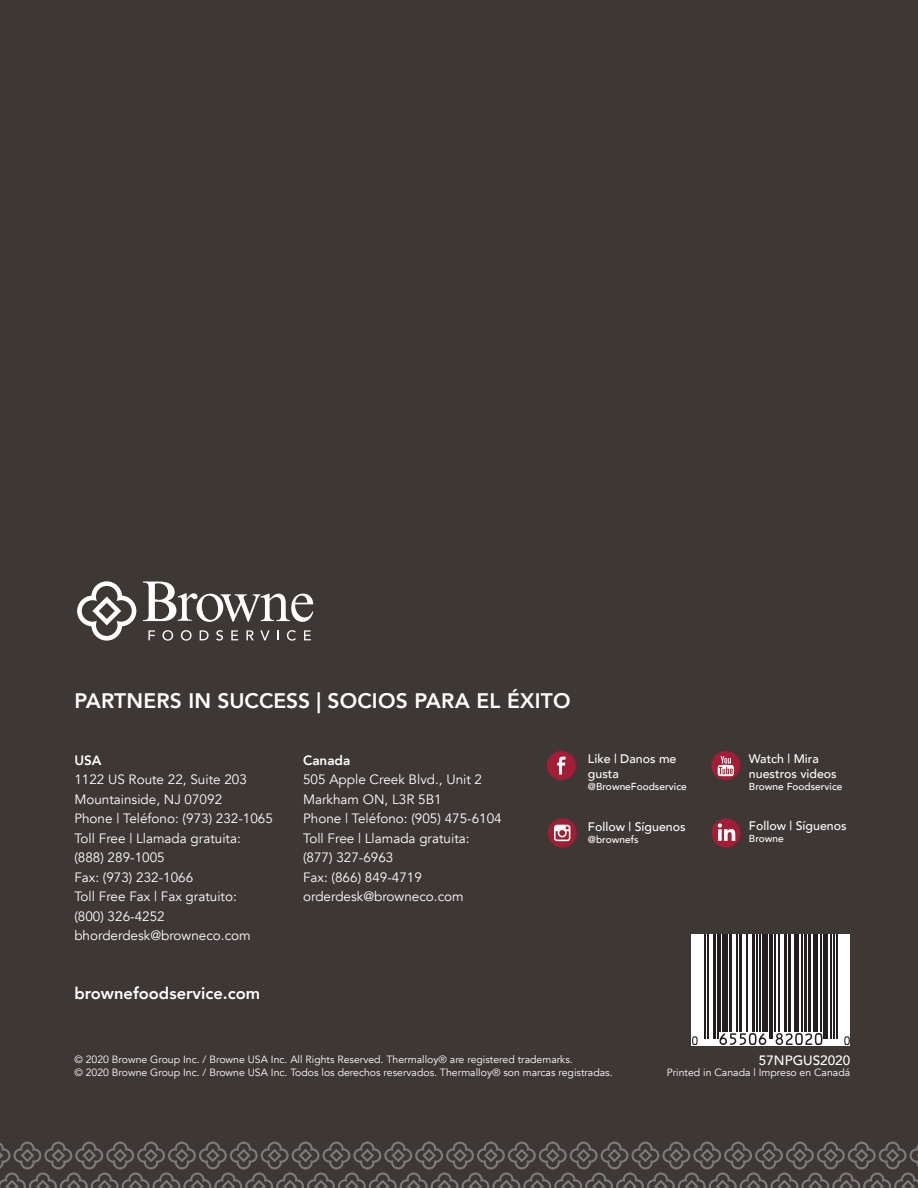
<style>
.page{position:relative;width:918px;height:1188px;background:#3e3835}
.page>*{position:absolute;margin:0;border:0;box-sizing:border-box;transform-origin:0 0}
.t1{font:800 21px "Avenir";letter-spacing:.01em;color:#fff}
.t2{font:800 16.5px "Avenir";color:#fff}
.t3{font:13.5px/19.5px "Avenir";color:#fff}
.t4{font:500 13.5px "Avenir";color:#fff}
.t5{font:800 13.5px "Avenir";color:#fff}
.t6{font:500 12.3px/14.9px "Avenir";color:#fff}
.t7{font:10.5px "Avenir";color:#fff}
.t8{font:500 10.2px "Avenir";color:#fff}
</style>
<div class="page">
<svg style="left:77px;top:581px;width:59px;height:60px"></svg>
<svg style="left:148px;top:630px;width:7px;height:10px"></svg>
<svg style="left:162px;top:630px;width:11px;height:11px"></svg>
<svg style="left:181px;top:630px;width:11px;height:11px"></svg>
<svg style="left:200px;top:630px;width:9px;height:10px"></svg>
<svg style="left:216px;top:630px;width:7px;height:11px"></svg>
<svg style="left:231px;top:630px;width:7px;height:10px"></svg>
<svg style="left:247px;top:630px;width:7px;height:10px"></svg>
<svg style="left:260px;top:630px;width:10px;height:10px"></svg>
<svg style="left:277px;top:630px;width:2px;height:10px"></svg>
<svg style="left:287px;top:630px;width:9px;height:11px"></svg>
<svg style="left:304px;top:630px;width:7px;height:10px"></svg>
<svg style="left:143px;top:582px;width:170px;height:40px"></svg>
<div style="left:547px;top:751px;width:29px;height:29px;background:#a41d35;border-radius:50%"></div>
<svg style="left:557px;top:757px;width:9px;height:18px"></svg>
<svg style="left:548px;top:818px;width:29px;height:29px"></svg>
<svg style="left:554px;top:825px;width:16px;height:16px"></svg>
<svg style="left:556px;top:827px;width:13px;height:13px"></svg>
<div style="left:711px;top:751px;width:29px;height:29px;background:#a41d35;border-radius:50%"></div>
<svg style="left:718px;top:756px;width:16px;height:20px"></svg>
<div style="left:712px;top:818px;width:29px;height:29px;background:#a41d35;border-radius:50%"></div>
<svg style="left:718px;top:823px;width:17px;height:18px"></svg>
<svg style="left:692px;top:934px;width:158px;height:111px;background:#d7d6d7"></svg>
<svg style="left:692px;top:1036px;width:6px;height:9px"></svg>
<hr style="left:704px;top:934px;width:2px;height:104px;background:#231f20">
<hr style="left:707px;top:934px;width:2px;height:104px;background:#231f20">
<hr style="left:713px;top:934px;width:3px;height:104px;background:#231f20">
<hr style="left:717px;top:934px;width:1px;height:104px;background:#231f20">
<hr style="left:720px;top:934px;width:1px;height:97px;background:#231f20">
<div style="left:723px;top:934px;width:5px;height:97px;background:#231f20"></div>
<hr style="left:730px;top:934px;width:2px;height:97px;background:#231f20">
<hr style="left:737px;top:934px;width:1px;height:97px;background:#231f20">
<hr style="left:739px;top:934px;width:3px;height:97px;background:#231f20">
<hr style="left:746px;top:934px;width:2px;height:97px;background:#231f20">
<hr style="left:752px;top:934px;width:3px;height:97px;background:#231f20">
<hr style="left:756px;top:934px;width:2px;height:97px;background:#231f20">
<svg style="left:719px;top:1033px;width:47px;height:12px"></svg>
<hr style="left:759px;top:934px;width:1px;height:97px;background:#231f20">
<div style="left:762px;top:934px;width:5px;height:97px;background:#231f20"></div>
<hr style="left:769px;top:934px;width:1px;height:104px;background:#231f20">
<hr style="left:772px;top:934px;width:1px;height:104px;background:#231f20">
<hr style="left:774px;top:934px;width:2px;height:97px;background:#231f20">
<hr style="left:779px;top:934px;width:1px;height:97px;background:#231f20">
<hr style="left:784px;top:934px;width:3px;height:97px;background:#231f20">
<hr style="left:788px;top:934px;width:3px;height:97px;background:#231f20">
<hr style="left:794px;top:934px;width:4px;height:97px;background:#231f20">
<hr style="left:801px;top:934px;width:2px;height:97px;background:#231f20">
<hr style="left:804px;top:934px;width:3px;height:97px;background:#231f20">
<hr style="left:808px;top:934px;width:3px;height:97px;background:#231f20">
<svg style="left:776px;top:1033px;width:46px;height:12px"></svg>
<hr style="left:814px;top:934px;width:4px;height:97px;background:#231f20">
<hr style="left:821px;top:934px;width:1px;height:97px;background:#231f20">
<hr style="left:824px;top:934px;width:4px;height:104px;background:#231f20">
<hr style="left:831px;top:934px;width:1px;height:104px;background:#231f20">
<hr style="left:833px;top:934px;width:2px;height:104px;background:#231f20">
<hr style="left:836px;top:934px;width:2px;height:104px;background:#231f20">
<svg style="left:844px;top:1036px;width:6px;height:9px"></svg>
<svg style="left:0;top:1141px;width:918px;height:47px"></svg>
<p class="t1" style="left:74px;top:685px;width:498px">PARTNERS IN SUCCESS | SOCIOS PARA EL ÉXITO</p>
<p class="t5" style="left:74px;top:749px;width:29px">USA</p>
<p class="t3" style="left:74px;top:770px;width:174px">1122 US Route 22, Suite 203</p>
<p class="t3" style="left:74px;top:789px;width:149px">Mountainside, NJ 07092</p>
<p class="t3" style="left:74px;top:809px;width:200px">Phone | Teléfono: (973) 232-1065</p>
<p class="t3" style="left:74px;top:828px;width:168px">Toll Free | Llamada gratuita: (888) 289-1005</p>
<p class="t3" style="left:74px;top:867px;width:120px">Fax: (973) 232-1066</p>
<p class="t3" style="left:74px;top:887px;width:164px">Toll Free Fax | Fax gratuito:</p>
<p class="t3" style="left:74px;top:906px;width:92px">(800) 326-4252</p>
<p class="t3" style="left:74px;top:926px;width:178px">bhorderdesk@browneco.com</p>
<p class="t2" style="left:74px;top:980px;width:187px">brownefoodservice.com</p>
<p class="t5" style="left:303px;top:749px;width:49px">Canada</p>
<p class="t3" style="left:303px;top:770px;width:181px">505 Apple Creek Blvd., Unit 2<br>Markham ON, L3R 5B1</p>
<p class="t3" style="left:303px;top:809px;width:200px">Phone | Teléfono: (905) 475-6104</p>
<p class="t3" style="left:303px;top:828px;width:168px">Toll Free | Llamada gratuita:</p>
<p class="t3" style="left:303px;top:848px;width:92px">(877) 327-6963</p>
<p class="t3" style="left:303px;top:867px;width:120px">Fax: (866) 849-4719</p>
<p class="t3" style="left:303px;top:887px;width:162px">orderdesk@browneco.com</p>
<p class="t6" style="left:588px;top:751px;width:90px">Like | Danos me gusta</p>
<p class="t8" style="left:588px;top:778px;width:100px">@BrowneFoodservice</p>
<p class="t6" style="left:588px;top:818px;width:99px">Follow | Síguenos</p>
<p class="t8" style="left:588px;top:830px;width:52px">@brownefs</p>
<p class="t6" style="left:749px;top:751px;width:89px">Watch | Mira nuestros videos</p>
<p class="t8" style="left:749px;top:778px;width:95px">Browne Foodservice</p>
<p class="t6" style="left:749px;top:817px;width:99px">Follow | Síguenos</p>
<p class="t8" style="left:749px;top:829px;width:36px">Browne</p>
<p class="t7" style="left:74px;top:1053px;width:500px">© 2020 Browne Group Inc. / Browne USA Inc. All Rights Reserved. Thermalloy® are registered trademarks.</p>
<p class="t7" style="left:74px;top:1066px;width:540px">© 2020 Browne Group Inc. / Browne USA Inc. Todos los derechos reservados. Thermalloy® son marcas registradas.</p>
<p class="t4" style="left:759px;top:1049px;width:93px">57NPGUS2020</p>
<p class="t7" style="left:667px;top:1066px;width:185px">Printed in Canada | Impreso en Canadá</p>
</div>
